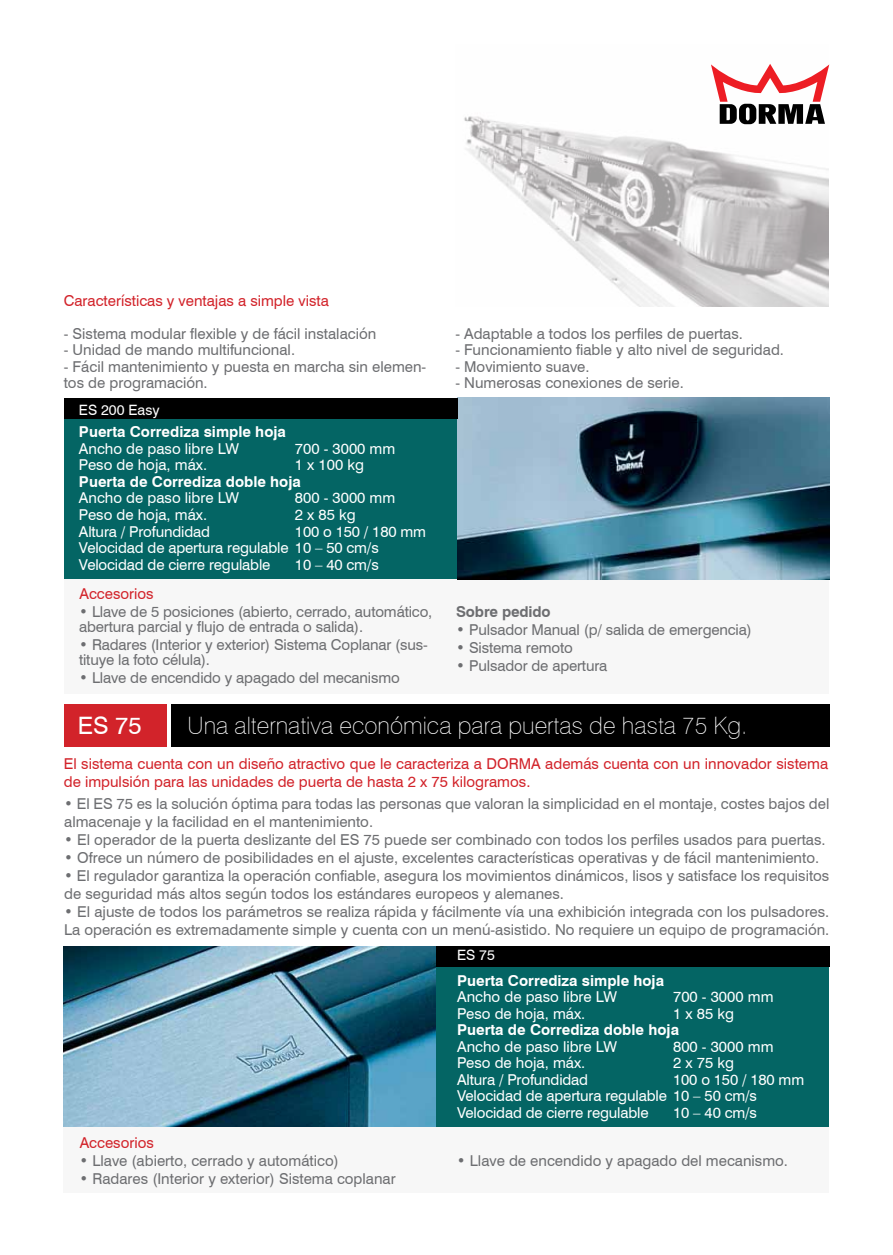
<style>
.page{position:relative;width:893px;height:1255px;background:#fff}
.page>*{position:absolute;margin:0;border:0;box-sizing:border-box;transform-origin:0 0}
.t1{font:100 24px "Swiss 721 BT";color:#fff}
.t2{font:24px "Swiss 721 BT";color:#fff}
.t3{font:15px/18px "Swiss 721 BT";color:#6d6e71}
.t4{font:15px/16.5px "Swiss 721 BT";letter-spacing:-.01em;color:#fff}
.t5{font:15px/18px "Swiss 721 BT";color:#d2232a}
.t6{font:700 15px "Swiss 721 BT";color:#fff}
.t7{font:700 15px "Swiss 721 BT";letter-spacing:-.01em;color:#6d6e71}
.t8{font:14.25px "Swiss 721 BT";color:#fff}
</style>
<div class="page">
<img style="left:464px;top:116px;width:364px;height:190px">
<div style="left:64px;top:398px;width:765px;height:181px;background:#046564"></div>
<div style="left:64px;top:950px;width:765px;height:177px;background:#046564"></div>
<div style="left:64px;top:703px;width:103px;height:43px;background:#d2232a"></div>
<div style="left:171px;top:703px;width:658px;height:43px;background:#000"></div>
<div style="left:64px;top:580px;width:764px;height:113px;background:#f7f7f7"></div>
<svg style="left:711px;top:64px;width:118px;height:60px"></svg>
<img style="left:457px;top:398px;width:372px;height:181px">
<img style="left:64px;top:946px;width:372px;height:181px">
<div style="left:64px;top:398px;width:393px;height:21px;background:#000"></div>
<div style="left:436px;top:946px;width:393px;height:21px;background:#000"></div>
<div style="left:63px;top:1127px;width:765px;height:65px;background:#f7f7f7"></div>
<p class="t5" style="left:64px;top:291px;width:267px">Características y ventajas a simple vista</p>
<p class="t3" style="left:64px;top:324px;width:314px">- Sistema modular flexible y de fácil instalación</p>
<p class="t3" style="left:64px;top:340px;width:233px">- Unidad de mando multifuncional.</p>
<p class="t3" style="left:64px;top:358px;width:364px;line-height:16.5px">- Fácil mantenimiento y puesta en marcha sin elemen&shy;tos de programación.</p>
<p class="t8" style="left:79px;top:400px;width:82px">ES 200 Easy</p>
<p class="t6" style="left:79px;top:421px;width:208px">Puerta Corrediza simple hoja</p>
<p class="t4" style="left:79px;top:440px;width:161px">Ancho de paso libre LW</p>
<p class="t4" style="left:295px;top:440px;width:102px">700 - 3000 mm</p>
<p class="t4" style="left:79px;top:456px;width:130px">Peso de hoja, máx.</p>
<p class="t4" style="left:295px;top:456px;width:71px">1 x 100 kg</p>
<p class="t6" style="left:79px;top:471px;width:223px">Puerta de Corrediza doble hoja</p>
<p class="t4" style="left:79px;top:489px;width:161px">Ancho de paso libre LW</p>
<p class="t4" style="left:295px;top:489px;width:102px">800 - 3000 mm</p>
<p class="t4" style="left:79px;top:506px;width:130px">Peso de hoja, máx.</p>
<p class="t4" style="left:295px;top:506px;width:62px">2 x 85 kg</p>
<p class="t4" style="left:79px;top:522px;width:133px">Altura / Profundidad</p>
<p class="t4" style="left:79px;top:522px;width:349px;text-indent:216px">100 o 150 / 180 mm<br>Velocidad de apertura regulable 10 – 50 cm/s<br>Velocidad de cierre regulable</p>
<p class="t4" style="left:295px;top:555px;width:85px">10 – 40 cm/s</p>
<p class="t5" style="left:80px;top:583px;width:76px">Accesorios</p>
<p class="t3" style="left:79px;top:604px;width:355px;line-height:15px">• Llave de 5 posiciones (abierto, cerrado, automático, abertura parcial y flujo de entrada o salida).</p>
<p class="t3" style="left:79px;top:637px;width:350px;line-height:15px">• Radares (Interior y exterior) Sistema Coplanar (sus&shy;tituye la foto célula).</p>
<p class="t3" style="left:79px;top:668px;width:322px">• Llave de encendido y apagado del mecanismo</p>
<p class="t3" style="left:455px;top:324px;width:289px">- Adaptable a todos los perfiles de puertas.</p>
<p class="t3" style="left:455px;top:340px;width:330px">- Funcionamiento fiable y alto nivel de seguridad.</p>
<p class="t3" style="left:455px;top:357px;width:136px">- Movimiento suave.</p>
<p class="t3" style="left:455px;top:373px;width:230px">- Numerosas conexiones de serie.</p>
<p class="t7" style="left:456px;top:601px;width:96px">Sobre pedido</p>
<p class="t3" style="left:456px;top:620px;width:297px">• Pulsador Manual (p/ salida de emergencia)</p>
<p class="t3" style="left:456px;top:638px;width:118px">• Sistema remoto</p>
<p class="t3" style="left:456px;top:656px;width:153px">• Pulsador de apertura</p>
<h1 class="t2" style="left:78px;top:708px;width:65px">ES 75</h1>
<h1 class="t1" style="left:188px;top:710px;width:561px">Una alternativa económica para puertas de hasta 75 Kg.</h1>
<p class="t5" style="left:64px;top:753px;width:766px">El sistema cuenta con un diseño atractivo que le caracteriza a DORMA además cuenta con un innovador sistema de impulsión para las unidades de puerta de hasta 2 x 75 kilogramos.</p>
<p class="t3" style="left:64px;top:794px;width:767px">• El ES 75 es la solución óptima para todas las personas que valoran la simplicidad en el montaje, costes bajos del almacenaje y la facilidad en el mantenimiento.</p>
<p class="t3" style="left:64px;top:830px;width:763px">• El operador de la puerta deslizante del ES 75 puede ser combinado con todos los perfiles usados para puertas.</p>
<p class="t3" style="left:64px;top:848px;width:756px">• Ofrece un número de posibilidades en el ajuste, excelentes características operativas y de fácil mantenimiento.</p>
<p class="t3" style="left:64px;top:866px;width:767px">• El regulador garantiza la operación confiable, asegura los movimientos dinámicos, lisos y satisface los requisitos de seguridad más altos según todos los estándares europeos y alemanes.</p>
<p class="t3" style="left:64px;top:902px;width:767px">• El ajuste de todos los parámetros se realiza rápida y fácilmente vía una exhibición integrada con los pulsadores.<br>La operación es extremadamente simple y cuenta con un menú-asistido. No requiere un equipo de programación.</p>
<p class="t8" style="left:457px;top:945px;width:39px">ES 75</p>
<p class="t5" style="left:80px;top:1132px;width:76px">Accesorios</p>
<p class="t3" style="left:80px;top:1150px;width:261px">• Llave (abierto, cerrado y automático)</p>
<p class="t3" style="left:80px;top:1168px;width:318px">• Radares (Interior y exterior) Sistema coplanar</p>
<p class="t6" style="left:457px;top:969px;width:208px">Puerta Corrediza simple hoja</p>
<p class="t4" style="left:457px;top:987px;width:161px">Ancho de paso libre LW</p>
<p class="t4" style="left:673px;top:987px;width:102px">700 - 3000 mm</p>
<p class="t4" style="left:457px;top:1004px;width:130px">Peso de hoja, máx.</p>
<p class="t4" style="left:673px;top:1004px;width:62px">1 x 85 kg</p>
<p class="t6" style="left:457px;top:1019px;width:223px">Puerta de Corrediza doble hoja</p>
<p class="t4" style="left:457px;top:1037px;width:161px">Ancho de paso libre LW</p>
<p class="t4" style="left:673px;top:1037px;width:102px">800 - 3000 mm</p>
<p class="t4" style="left:457px;top:1053px;width:130px">Peso de hoja, máx.</p>
<p class="t4" style="left:673px;top:1053px;width:62px">2 x 75 kg</p>
<p class="t4" style="left:457px;top:1070px;width:133px">Altura / Profundidad</p>
<p class="t4" style="left:457px;top:1070px;width:349px;text-indent:216px">100 o 150 / 180 mm<br>Velocidad de apertura regulable 10 – 50 cm/s<br>Velocidad de cierre regulable</p>
<p class="t4" style="left:673px;top:1103px;width:85px">10 – 40 cm/s</p>
<p class="t3" style="left:457px;top:1150px;width:333px">• Llave de encendido y apagado del mecanismo.</p>
</div>
